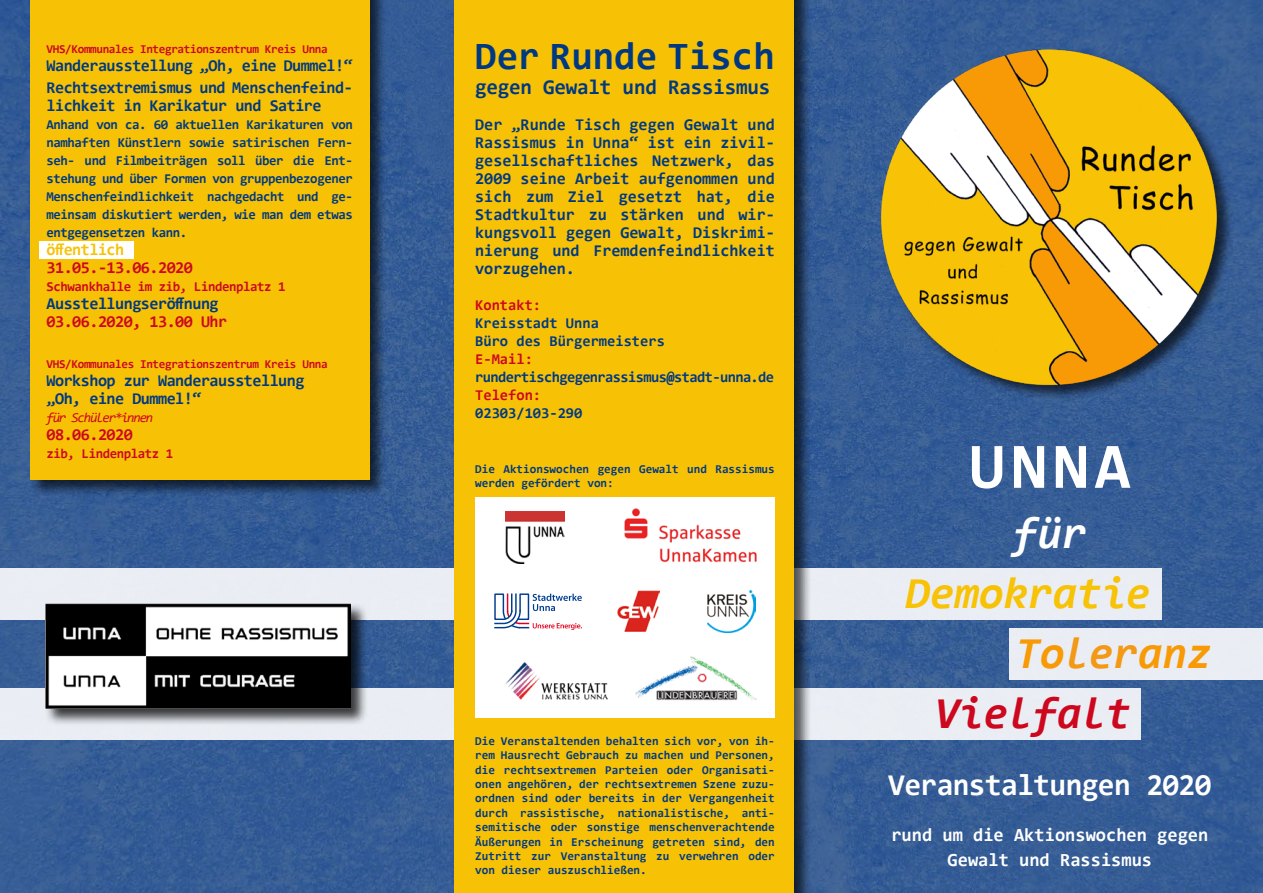
<style>
.page{position:relative;width:1263px;height:893px;background:#fff}
.page>*{position:absolute;margin:0;border:0;box-sizing:border-box;transform-origin:0 0}
.t1{font:700 65.4px "Consolas";color:#fff}
.t2{font:italic 700 44.55px "Consolas";color:#f8c206}
.t3{font:italic 700 44.55px "Consolas";color:#f89a06}
.t4{font:italic 700 44.55px "Consolas";color:#cd071e}
.t5{font:italic 700 44.55px "Consolas";color:#fff}
.t6{font:700 39px "Consolas";color:#003882}
.t7{font:700 30.45px "Consolas";letter-spacing:-.02em;color:#fff}
.t8{font:700 21px "Consolas";letter-spacing:-.01em;color:#003882}
.t9{font:700 18.6px/25.3px "Consolas";color:#fff;text-align:center}
.t10{font:700 16.5px/18px "Consolas";letter-spacing:-.03em;color:#003882}
.t11{font:700 16.5px "Consolas";letter-spacing:-.03em;color:#cd071e}
.t12{font:700 16.5px "Consolas";letter-spacing:-.03em;color:#f7c206}
.t13{font:700 15px/18px "Consolas";color:#003882}
.t14{font:700 15px "Consolas";letter-spacing:-.04em;color:#003882}
.t15{font:700 15px "Consolas";color:#cd071e}
.t16{font:700 13.5px/18px "Consolas";letter-spacing:-.03em;color:#003882;text-align:justify}
.t17{font:700 13.5px "Consolas";letter-spacing:-.03em;color:#cd071e}
.t18{font:italic 13.5px "Consolas";letter-spacing:-.09em;color:#cd071e}
.t19{font:700 12px/14.4px "Consolas";color:#003882}
.t20{font:700 12px "Consolas";letter-spacing:-.03em;color:#cd071e}
.s1{color:#f7c206}
.s2{color:#f39915}
</style>
<div class="page">
<img style="left:0;top:0;width:1263px;height:893px">
<div style="left:0;top:569px;width:1161px;height:51px;background:#eaeef4"></div>
<div style="left:1009px;top:628px;width:254px;height:51px;background:#eaeef4"></div>
<div style="left:0;top:689px;width:1140px;height:51px;background:#eaeef4"></div>
<img style="left:871px;top:41px;width:359px;height:358px">
<div style="left:454px;top:0;width:358px;height:893px;background:#000;opacity:.65"></div>
<div style="left:454px;top:0;width:340px;height:893px;background:#f7c206"></div>
<div style="left:45px;top:603px;width:323px;height:123px;background:#000;opacity:.75"></div>
<img style="left:45px;top:603px;width:305px;height:105px">
<div style="left:475px;top:497px;width:300px;height:220px;background:#fff"></div>
<img style="left:624px;top:508px;width:133px;height:55px">
<img style="left:635px;top:656px;width:122px;height:44px">
<img style="left:505px;top:512px;width:59px;height:52px">
<svg style="left:494px;top:593px;width:88px;height:37px"></svg>
<img style="left:617px;top:590px;width:43px;height:41px">
<div style="left:29px;top:0;width:358px;height:497px;background:#000;opacity:.65"></div>
<div style="left:30px;top:0;width:339px;height:479px;background:#f7c206"></div>
<div style="left:39px;top:242px;width:95px;height:17px;background:#fff"></div>
<img style="left:505px;top:662px;width:103px;height:38px">
<img style="left:707px;top:591px;width:48px;height:41px">
<p class="t20" style="left:47px;top:41px;width:283px">VHS/Kommunales Integrationszentrum Kreis Unna</p>
<h3 class="t10" style="left:47px;top:54px;width:308px;line-height:22.5px">Wanderausstellung „Oh, eine Dummel!“<br>Rechtsextremismus und Menschenfeind-</h3>
<h3 class="t10" style="left:47px;top:97px;width:277px">lichkeit in Karikatur und Satire</h3>
<p class="t16" style="left:47px;top:116px;width:308px">Anhand von ca. 60 aktuellen Karikaturen von namhaften Künstlern sowie satirischen Fern&shy;seh- und Filmbeiträgen soll über die Ent&shy;stehung und über Formen von gruppenbezogener Menschenfeindlichkeit nachgedacht und ge&shy;meinsam diskutiert werden, wie man dem etwas entgegensetzen kann.</p>
<h3 class="t12" style="left:47px;top:239px;width:79px">öffentlich</h3>
<h3 class="t11" style="left:47px;top:257px;width:148px">31.05.-13.06.2020</h3>
<p class="t17" style="left:47px;top:278px;width:241px">Schwankhalle im zib, Lindenplatz 1</p>
<h3 class="t10" style="left:47px;top:294px;width:174px">Ausstellungseröffnung</h3>
<h3 class="t11" style="left:47px;top:311px;width:182px">03.06.2020, 13.00 Uhr</h3>
<p class="t20" style="left:47px;top:356px;width:283px">VHS/Kommunales Integrationszentrum Kreis Unna</p>
<h3 class="t10" style="left:47px;top:371px;width:259px">Workshop zur Wanderausstellung „Oh, eine Dummel!“</h3>
<p class="t18" style="left:47px;top:408px;width:108px">für Schüler*innen</p>
<h3 class="t11" style="left:47px;top:424px;width:88px">08.06.2020</h3>
<p class="t17" style="left:47px;top:444px;width:128px">zib, Lindenplatz 1</p>
<h3 class="t6" style="left:475px;top:31px;width:301px">Der Runde Tisch</h3>
<h3 class="t8" style="left:475px;top:74px;width:297px">gegen Gewalt und Rassismus</h3>
<p class="t10" style="left:475px;top:116px;width:301px;text-align:justify">Der „Runde Tisch gegen Gewalt und Rassismus in Unna“ ist ein zivil&shy;gesellschaftliches Netzwerk, das 2009 seine Arbeit aufgenommen und sich zum Ziel gesetzt hat, die Stadtkultur zu stärken und wir&shy;kungsvoll gegen Gewalt, Diskrimi&shy;nierung und Fremdenfeindlichkeit vorzugehen.</p>
<p class="t15" style="left:475px;top:296px;width:67px">Kontakt:</p>
<p class="t13" style="left:475px;top:314px;width:191px">Kreisstadt Unna<br>Büro des Bürgermeisters</p>
<p class="t15" style="left:475px;top:350px;width:59px">E-Mail:</p>
<p class="t14" style="left:475px;top:368px;width:300px">rundertischgegenrassismus@stadt-unna.de</p>
<p class="t15" style="left:475px;top:386px;width:67px">Telefon:</p>
<p class="t13" style="left:475px;top:404px;width:109px">02303/103-290</p>
<p class="t19" style="left:475px;top:461px;width:301px">Die Aktionswochen gegen Gewalt und Rassismus werden gefördert von:</p>
<p class="t19" style="left:475px;top:734px;width:301px;text-align:justify">Die Veranstaltenden behalten sich vor, von ih&shy;rem Hausrecht Gebrauch zu machen und Personen, die rechtsextremen Parteien oder Organisati&shy;onen angehören, der rechtsextremen Szene zuzu&shy;ordnen sind oder bereits in der Vergangenheit durch rassistische, nationalistische, anti&shy;semitische oder sonstige menschenverachtende Äußerungen in Erscheinung getreten sind, den Zutritt zur Veranstaltung zu verwehren oder von dieser auszuschließen.</p>
<h1 class="t1" style="left:969px;top:424px;width:163px">UNNA</h1>
<h2 class="t5" style="left:1013px;top:500px;width:75px">für</h2>
<h2 class="t2" style="left:906px;top:560px;width:247px">Dem<span class="s1">o</span>kratie</h2>
<h2 class="t3" style="left:1016px;top:620px;width:198px">To<span class="s2">ler</span>anz</h2>
<h2 class="t4" style="left:935px;top:680px;width:198px">Vielfalt</h2>
<h3 class="t7" style="left:888px;top:766px;width:325px">Veranstaltungen 2020</h3>
<h3 class="t9" style="left:891px;top:822px;width:319px">rund um die Aktionswochen gegen<br>Gewalt und Rassismus</h3>
</div>
